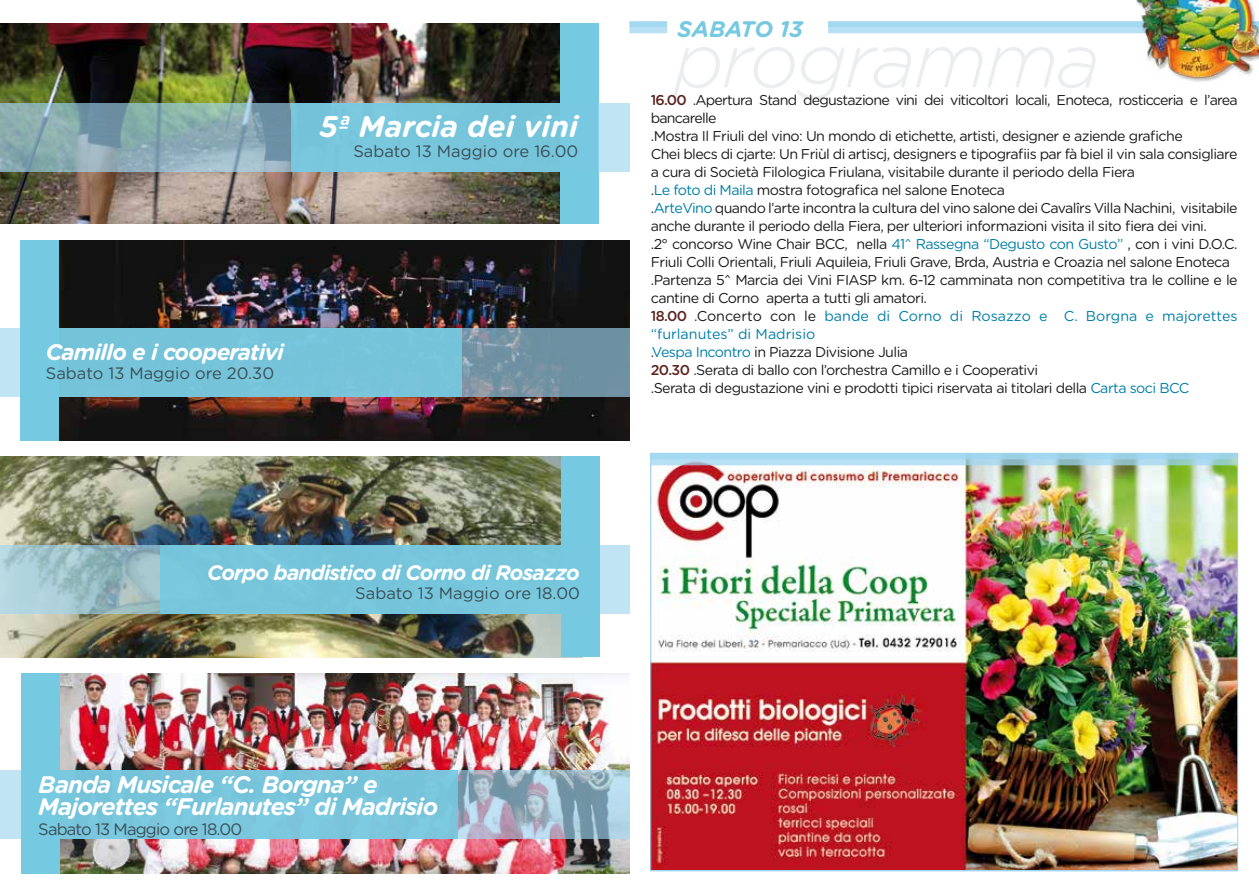
<style>
.page{position:relative;width:1259px;height:893px;background:#fff}
.page>*{position:absolute;margin:0;border:0;box-sizing:border-box;transform-origin:0 0}
.t1{font:italic 700 30px "Gotham Rounded";color:#fff}
.t2{font:italic 700 24px/22.5px "Gotham Rounded";letter-spacing:-.04em;color:#fff}
.t3{font:italic 700 22.5px "Gotham Rounded";letter-spacing:-.035em;color:#fff}
.t4{font:italic 700 22.5px "Gotham Rounded";color:#75c9e0}
.t5{font:italic 700 21px "Gotham Rounded";letter-spacing:-.04em;color:#fff}
.t6{font:16.5px "Gotham Rounded";color:#3b4e56}
.t7{font:16.5px "Gotham Rounded";letter-spacing:-.05em;color:#3b4e56}
.t8{font:14.25px/18px "Gotham Rounded";letter-spacing:-.04em;color:#1b1b1c}
.s1{font-weight:500;color:#5b231f}
.s2{color:#007ea8}
</style>
<div class="page">
<img style="left:0;top:457px;width:561px;height:200px">
<img style="left:0;top:23px;width:560px;height:201px">
<div style="left:560px;top:23px;width:39px;height:201px;background:#75c9e0"></div>
<div style="left:561px;top:457px;width:39px;height:200px;background:#75c9e0"></div>
<div style="left:629px;top:21px;width:38px;height:12px;background:#acdbf2"></div>
<img style="left:652px;top:465px;width:584px;height:404px">
<svg style="left:651px;top:453px;width:586px;height:12px;background:#a7d6ea"></svg>
<div style="left:828px;top:21px;width:431px;height:12px;background:#acdbf2"></div>
<img style="left:1135px;top:0;width:124px;height:82px">
<img style="left:59px;top:674px;width:570px;height:200px">
<img style="left:58px;top:240px;width:571px;height:200px">
<svg style="left:0;top:103px;width:629px;height:69px;background:#8dafb8"></svg>
<svg style="left:0;top:545px;width:629px;height:68px;background:#a4c6d0"></svg>
<svg style="left:0;top:328px;width:629px;height:68px;background:#7b9bac"></svg>
<svg style="left:0;top:770px;width:629px;height:68px;background:#9fb8ca"></svg>
<div style="left:291px;top:103px;width:306px;height:69px;background:#75c9e0"></div>
<div style="left:160px;top:545px;width:440px;height:68px;background:#75c9e0"></div>
<div style="left:42px;top:328px;width:420px;height:68px;background:#75c3d9"></div>
<div style="left:38px;top:770px;width:419px;height:68px;background:#75c9e0"></div>
<div style="left:20px;top:240px;width:38px;height:200px;background:#75c9e0"></div>
<div style="left:21px;top:674px;width:38px;height:200px;background:#75c9e0"></div>
<h1 class="t1" style="left:320px;top:104px;width:260px">5ª Marcia dei vini</h1>
<p class="t6" style="left:353px;top:139px;width:226px">Sabato 13 Maggio ore 16.00</p>
<h3 class="t3" style="left:46px;top:335px;width:240px">Camillo e i cooperativi</h3>
<p class="t6" style="left:46px;top:362px;width:230px">Sabato 13 Maggio ore 20.30</p>
<h3 class="t5" style="left:207px;top:557px;width:374px">Corpo bandistico di Corno di Rosazzo</h3>
<p class="t6" style="left:355px;top:582px;width:226px">Sabato 13 Maggio ore 18.00</p>
<h2 class="t2" style="left:38px;top:772px;width:402px">Banda Musicale “C. Borgna” e<br>Majorettes “Furlanutes” di Madrisio</h2>
<p class="t7" style="left:38px;top:818px;width:205px">Sabato 13 Maggio ore 18.00</p>
<h3 class="t4" style="left:677px;top:12px;width:127px">SABATO 13</h3>
<p class="t8" style="left:651px;top:90px;width:588px"><span class="s1">16.00</span> .Apertura Stand degustazione vini dei viticoltori locali, Enoteca, rosticceria e l’area bancarelle<br>.Mostra Il Friuli del vino: Un mondo di etichette, artisti, designer e aziende grafiche<br>Chei blecs di cjarte: Un Friùl di artiscj, designers e tipografiis par fà biel il vin sala consigliare a cura di Società Filologica Friulana, visitabile durante il periodo della Fiera<br>.<span class="s2">Le foto di Maila</span> mostra fotografica nel salone Enoteca<br>.<span class="s2">ArteVino</span> quando l’arte incontra la cultura del vino salone dei Cavalîrs Villa Nachini, visitabile anche durante il periodo della Fiera, per ulteriori informazioni visita il sito fiera dei vini.<br>.2° concorso Wine Chair BCC, nella <span class="s2">41^ Rassegna “Degusto con Gusto”</span> , con i vini D.O.C.<br>Friuli Colli Orientali, Friuli Aquileia, Friuli Grave, Brda, Austria e Croazia nel salone Enoteca .Partenza 5^ Marcia dei Vini FIASP km. 6-12 camminata non competitiva tra le colline e le cantine di Corno aperta a tutti gli amatori.<br><span class="s1">18.00</span> .Concerto con le <span class="s2">bande di Corno di Rosazzo e C. Borgna e majorettes “furlanutes” di Madrisio<br></span>.<span class="s2">Vespa Incontro</span> in Piazza Divisione Julia<br><span class="s1">20.30</span> .Serata di ballo con l’orchestra Camillo e i Cooperativi<br>.Serata di degustazione vini e prodotti tipici riservata ai titolari della <span class="s2">Carta soci BCC</span></p>
</div>
